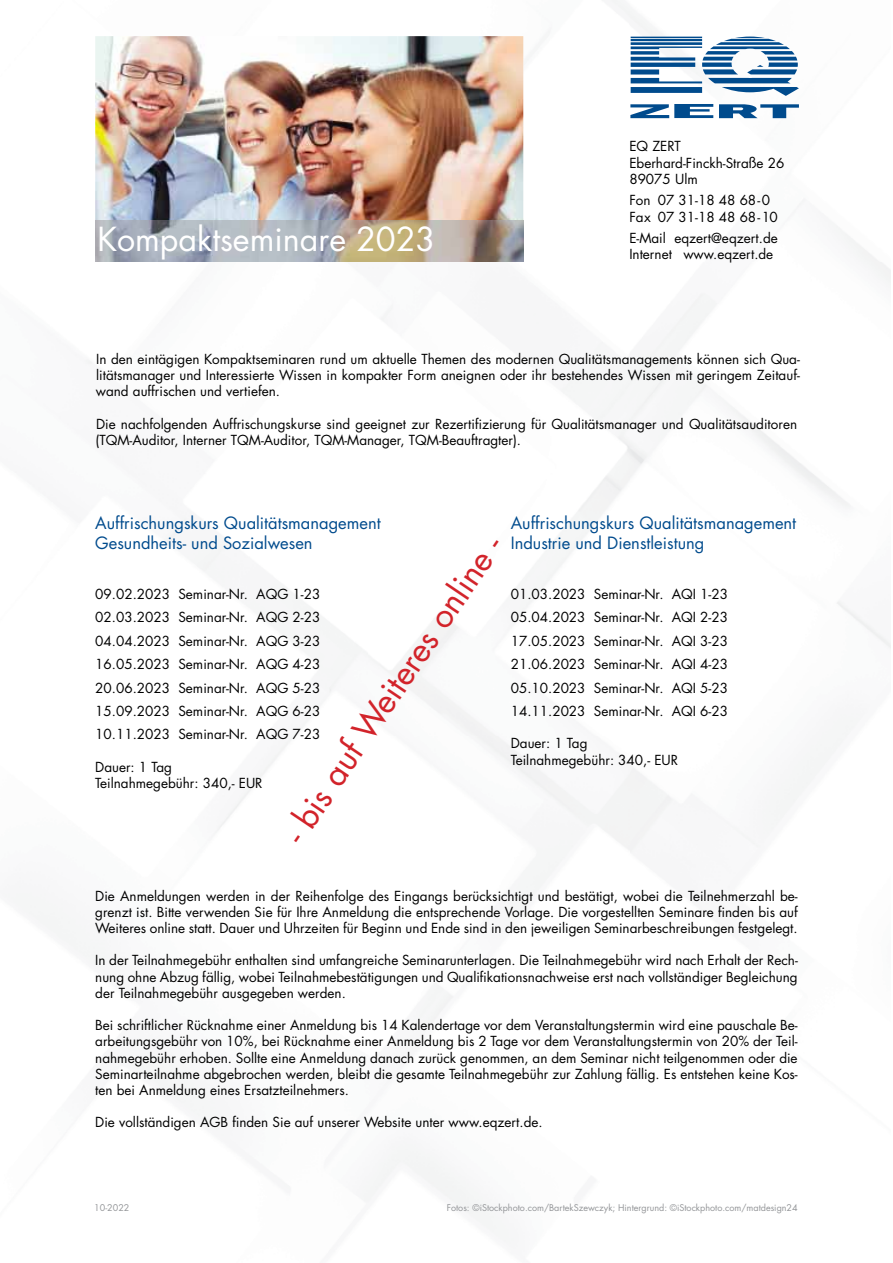
<style>
.page{position:relative;width:893px;height:1263px;background:#fff}
.page>*{position:absolute;margin:0;border:0;box-sizing:border-box;transform-origin:0 0}
.t1{font:33px "Futura Std";color:#d2232a}
.t2{font:32.25px "Futura Std";color:#fff}
.t3{font:16.5px/19.8px "Futura Std";color:#004b8d}
.t4{font:13.5px/16.2px "Futura Std";color:#000}
.t5{font:9px "Futura Std";color:#939598}
</style>
<div class="page">
<img style="left:472px;top:0;width:157px;height:473px">
<img style="left:210px;top:261px;width:262px;height:60px">
<svg style="left:631px;top:37px;width:168px;height:59px"></svg>
<svg style="left:630px;top:104px;width:83px;height:14px"></svg>
<svg style="left:719px;top:104px;width:80px;height:14px"></svg>
<img style="left:95px;top:36px;width:428px;height:184px">
<img style="left:95px;top:220px;width:428px;height:41px">
<h2 class="t2" style="left:97px;top:218px;width:340px">Kompaktseminare 2023</h2>
<p class="t4" style="left:629px;top:139px;width:157px">EQ ZERT<br>Eberhard-Finckh-Straße 26<br>89075 Ulm</p>
<p class="t4" style="left:629px;top:193px;width:150px">Fon 07 31-18 48 68-0<br>Fax 07 31-18 48 68-10</p>
<p class="t4" style="left:629px;top:230px;width:150px">E-Mail eqzert@eqzert.de<br>Internet www.eqzert.de</p>
<p class="t4" style="left:96px;top:351px;width:706px;text-align:justify">In den eintägigen Kompaktseminaren rund um aktuelle Themen des modernen Qualitätsmanagements können sich Qua&shy;litätsmanager und Interessierte Wissen in kompakter Form aneignen oder ihr bestehendes Wissen mit geringem Zeitauf&shy;wand auffrischen und vertiefen.</p>
<p class="t4" style="left:96px;top:416px;width:703px">Die nachfolgenden Auffrischungskurse sind geeignet zur Rezertifizierung für Qualitätsmanager und Qualitätsauditoren (TQM-Auditor, Interner TQM-Auditor, TQM-Manager, TQM-Beauftragter).</p>
<p class="t3" style="left:95px;top:513px;width:287px">Auffrischungskurs Qualitätsmanagement<br>Gesundheits- und Sozialwesen</p>
<p class="t4" style="left:95px;top:582px;width:227px;line-height:23.4px;text-align:justify">09.02.2023 Seminar-Nr. AQG 1-23<br>02.03.2023 Seminar-Nr. AQG 2-23<br>04.04.2023 Seminar-Nr. AQG 3-23<br>16.05.2023 Seminar-Nr. AQG 4-23<br>20.06.2023 Seminar-Nr. AQG 5-23<br>15.09.2023 Seminar-Nr. AQG 6-23<br>10.11.2023 Seminar-Nr. AQG 7-23</p>
<p class="t4" style="left:95px;top:759px;width:169px">Dauer: 1 Tag<br>Teilnahmegebühr: 340,- EUR</p>
<h1 class="t1" style="left:274px;top:827px;width:363px;rotate:-56deg">- bis auf Weiteres online -</h1>
<p class="t3" style="left:511px;top:513px;width:287px">Auffrischungskurs Qualitätsmanagement<br>Industrie und Dienstleistung</p>
<p class="t4" style="left:511px;top:582px;width:219px;line-height:23.4px;text-align:justify">01.03.2023 Seminar-Nr. AQI 1-23<br>05.04.2023 Seminar-Nr. AQI 2-23<br>17.05.2023 Seminar-Nr. AQI 3-23<br>21.06.2023 Seminar-Nr. AQI 4-23<br>05.10.2023 Seminar-Nr. AQI 5-23<br>14.11.2023 Seminar-Nr. AQI 6-23</p>
<p class="t4" style="left:511px;top:735px;width:169px">Dauer: 1 Tag<br>Teilnahmegebühr: 340,- EUR</p>
<p class="t4" style="left:95px;top:888px;width:704px;text-align:justify">Die Anmeldungen werden in der Reihenfolge des Eingangs berücksichtigt und bestätigt, wobei die Teilnehmerzahl be&shy;grenzt ist. Bitte verwenden Sie für Ihre Anmeldung die entsprechende Vorlage. Die vorgestellten Seminare finden bis auf Weiteres online statt. Dauer und Uhrzeiten für Beginn und Ende sind in den jeweiligen Seminarbeschreibungen festgelegt.</p>
<p class="t4" style="left:95px;top:952px;width:704px;text-align:justify">In der Teilnahmegebühr enthalten sind umfangreiche Seminarunterlagen. Die Teilnahmegebühr wird nach Erhalt der Rech&shy;nung ohne Abzug fällig, wobei Teilnahmebestätigungen und Qualifikationsnachweise erst nach vollständiger Begleichung der Teilnahmegebühr ausgegeben werden.</p>
<p class="t4" style="left:95px;top:1017px;width:704px;text-align:justify">Bei schriftlicher Rücknahme einer Anmeldung bis 14 Kalendertage vor dem Veranstaltungstermin wird eine pauschale Be&shy;arbeitungsgebühr von 10%, bei Rücknahme einer Anmeldung bis 2 Tage vor dem Veranstaltungstermin von 20% der Teil&shy;nahmegebühr erhoben. Sollte eine Anmeldung danach zurück genommen, an dem Seminar nicht teilgenommen oder die Seminarteilnahme abgebrochen werden, bleibt die gesamte Teilnahmegebühr zur Zahlung fällig. Es entstehen keine Kos&shy;ten bei Anmeldung eines Ersatzteilnehmers.</p>
<p class="t4" style="left:95px;top:1114px;width:449px">Die vollständigen AGB finden Sie auf unserer Website unter www.eqzert.de.</p>
<p class="t5" style="left:94px;top:1202px;width:37px">10-2022</p>
<p class="t5" style="left:447px;top:1202px;width:352px">Fotos: ©iStockphoto.com/BartekSzewczyk; Hintergrund: ©iStockphoto.com/matdesign24</p>
</div>
